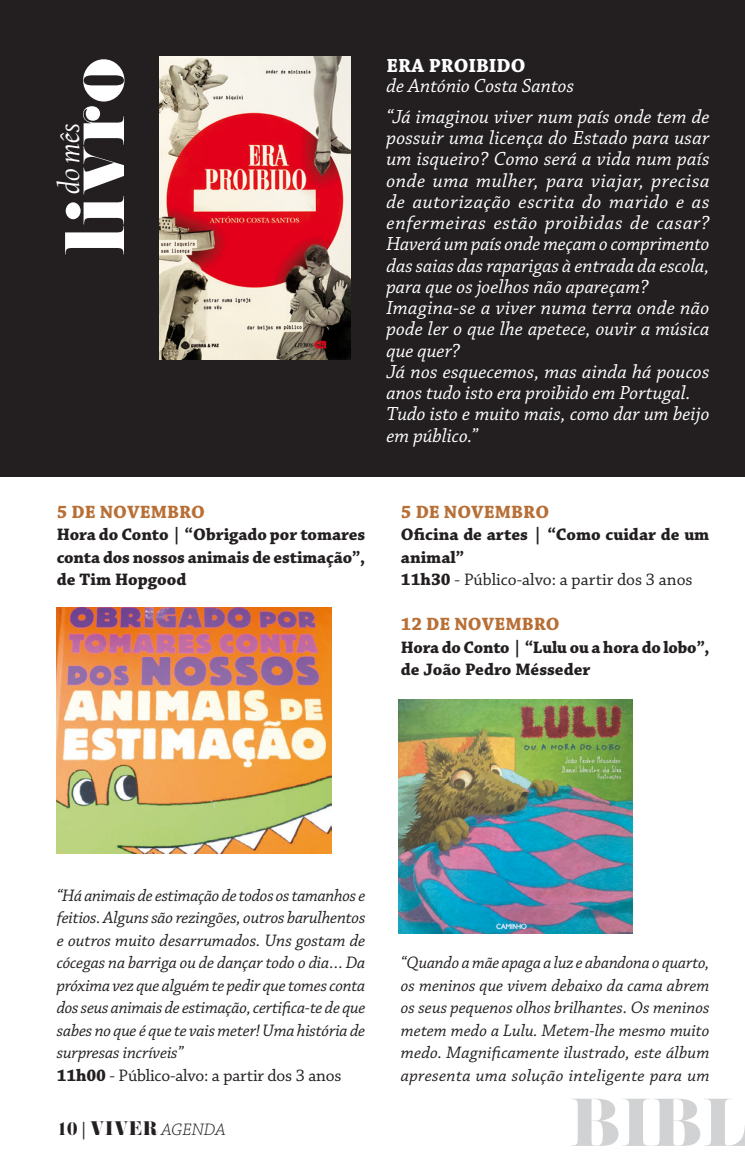
<style>
.page{position:relative;width:745px;height:1170px;background:#fff}
.page>*{position:absolute;margin:0;border:0;box-sizing:border-box;transform-origin:0 0}
.t1{font:76.75px "Pistilli";color:#fff}
.t2{font:60.25px "Pistilli";color:#d1d2d4}
.t3{font:italic 30.5px "Californian FB";color:#fff}
.t4{font:italic 20px/21.2px "Chaparral Pro";letter-spacing:.005em;color:#fff;text-align:justify}
.t5{font:700 20px "Chaparral Pro";color:#fff}
.DATA_livro_mes{font:700 18.75px "Chaparral Pro";color:#b86f36}
.txt{font:italic 17.5px/22.5px "Chaparral Pro";color:#231f20;text-align:justify}
.txt-2{font:700 17.5px/22.5px "Chaparral Pro";letter-spacing:-.005em;color:#231f20}
.txt-3{font:17.5px "Chaparral Pro";letter-spacing:-.005em;color:#231f20}
.t6{font:17.5px "Pistilli";color:#231f20}
.s1{font-weight:700}
.s2{font-family:"Minion Pro"}
.s3{font-family:"Chaparral Pro";font-weight:300;font-style:italic}
</style>
<div class="page">
<div style="left:0;top:0;width:744px;height:476px;background:#231f20"></div>
<img style="left:159px;top:57px;width:192px;height:302px">
<img style="left:57px;top:607px;width:274px;height:246px">
<img style="left:398px;top:699px;width:234px;height:234px">
<p class="t1" style="left:45px;top:255px;width:200px;rotate:-90deg">livro</p>
<p class="t3" style="left:52px;top:194px;width:72px;rotate:-90deg">do mês</p>
<p class="t5" style="left:386px;top:53px;width:140px">ERA PROIBIDO</p>
<p class="t4" style="left:386px;top:75px;width:189px">de António Costa Santos</p>
<p class="t4" style="left:386px;top:107px;width:324px">“Já imaginou viver num país onde tem de possuir uma licença do Estado para usar um isqueiro? Como será a vida num país onde uma mulher, para viajar, precisa de autorização escrita do marido e as enfermeiras estão proibidas de casar?<br>Haverá um país onde meçam o comprimento das saias das raparigas à entrada da escola, para que os joelhos não apareçam?</p>
<p class="t4" style="left:386px;top:298px;width:324px">Imagina-se a viver numa terra onde não pode ler o que lhe apetece, ouvir a música que quer?</p>
<p class="t4" style="left:386px;top:362px;width:324px">Já nos esquecemos, mas ainda há poucos anos tudo isto era proibido em Portugal.</p>
<p class="t4" style="left:386px;top:404px;width:324px">Tudo isto e muito mais, como dar um beijo em público.”</p>
<p class="DATA_livro_mes" style="left:57px;top:501px;width:150px">5 DE NOVEMBRO</p>
<p class="txt-2" style="left:57px;top:524px;width:310px;text-align:justify">Hora do Conto | “Obrigado por tomares conta dos nossos animais de estimação”, de Tim Hopgood</p>
<p class="DATA_livro_mes" style="left:400px;top:501px;width:150px">5 DE NOVEMBRO</p>
<p class="txt-2" style="left:400px;top:524px;width:310px">Oficina de artes | “Como cuidar de um animal”</p>
<p class="txt-3" style="left:400px;top:570px;width:293px"><span class="s1">11h30</span> - Público-alvo: a partir dos 3 anos</p>
<p class="DATA_livro_mes" style="left:400px;top:613px;width:160px">12 DE NOVEMBRO</p>
<p class="txt-2" style="left:400px;top:636px;width:310px">Hora do Conto | “Lulu ou a hora do lobo”, de João Pedro Mésseder</p>
<p class="txt" style="left:57px;top:884px;width:310px">“Há animais de estimação de todos os tamanhos e feitios. Alguns são rezingões, outros barulhentos e outros muito desarrumados. Uns gostam de cócegas na barriga ou de dançar todo o dia… Da próxima vez que alguém te pedir que tomes conta dos seus animais de estimação, certifica-te de que sabes no que é que te vais meter! Uma história de surpresas incríveis”</p>
<p class="txt-3" style="left:57px;top:1065px;width:286px"><span class="s1">11h00</span> - Público-alvo: a partir dos 3 anos</p>
<p class="t6" style="left:57px;top:1116px;width:170px">10 <span class="s2">|</span> VIVER <span class="s3">AGENDA</span></p>
<p class="txt" style="left:400px;top:951px;width:310px">“Quando a mãe apaga a luz e abandona o quarto, os meninos que vivem debaixo da cama abrem os seus pequenos olhos brilhantes. Os meninos metem medo a Lulu. Metem-lhe mesmo muito medo. Magnificamente ilustrado, este álbum apresenta uma solução inteligente para um</p>
<p class="t2" style="left:569px;top:1084px;width:179px">BIBL</p>
</div>
